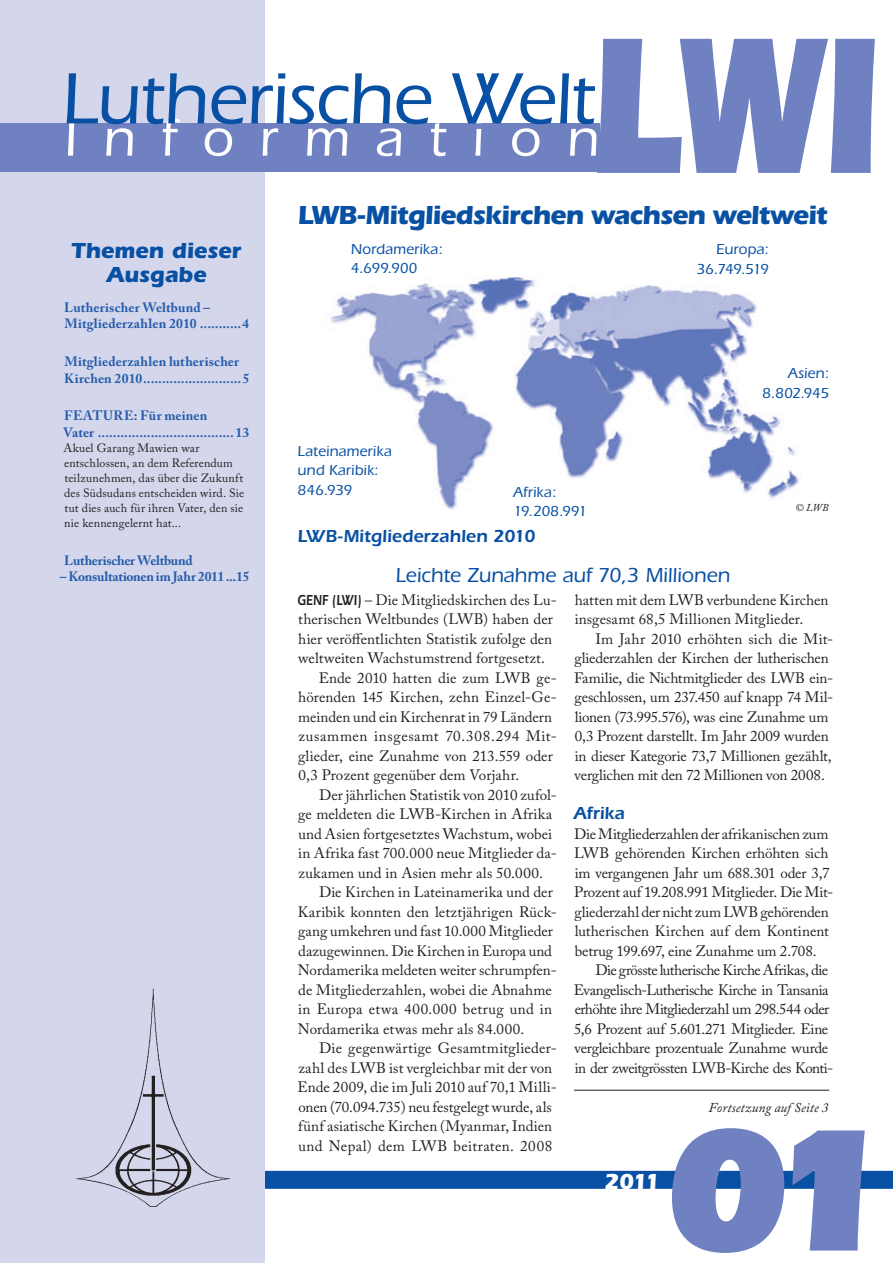
<style>
.page{position:relative;width:893px;height:1263px;background:#fff}
.page>*{position:absolute;margin:0;border:0;box-sizing:border-box;transform-origin:0 0}
.t1{font:900 201px "Itc Eras";color:#6f81c0;scale:.73 1}
.t2{font:900 180px "Itc Eras";color:#6f81c0}
.t3{font:500 75px "Itc Eras";letter-spacing:-.015em;color:#0850a3}
.t4{font:500 54px "Itc Eras";letter-spacing:.47em;color:#fff}
.t5{font:700 27px "Itc Eras";letter-spacing:-.035em;color:#0850a3}
.t6{font:700 22.5px/24px "Itc Eras";color:#0850a3;text-align:center}
.t7{font:700 22.5px "Itc Eras";color:#fff}
.t8{font:500 21px "Itc Eras";letter-spacing:-.005em;color:#0850a3}
.t9{font:600 18px "Itc Eras";color:#0850a3}
.t10{font:15px/19.5px "Adobe Caslon Pro";color:#231f20}
.t11{font:15px/19.5px "Adobe Caslon Pro";letter-spacing:-.03em;color:#231f20}
.t12{font:15px "Adobe Caslon Pro";letter-spacing:.02em;color:#231f20}
.t13{font:500 15px/19.5px "Itc Eras";letter-spacing:.005em;color:#0850a3}
.t14{font:15px "Adobe Caslon Pro";letter-spacing:.04em;color:#231f20}
.t15{font:15px "Adobe Caslon Pro";letter-spacing:.025em;color:#231f20}
.t16{font:500 15px/19.5px "Itc Eras";letter-spacing:-.015em;color:#0850a3;text-align:right}
.t17{font:700 13.5px/16.5px "Adobe Caslon Pro";letter-spacing:.005em;color:#275caa}
.t18{font:700 13.5px "Adobe Caslon Pro";letter-spacing:-.02em;color:#275caa}
.t19{font:italic 13.5px "Adobe Caslon Pro";letter-spacing:.01em;color:#231f20}
.t20{font:12px/15px "Adobe Caslon Pro";letter-spacing:.015em;color:#231f20}
.t21{font:italic 10.5px "Adobe Caslon Pro";color:#231f20}
.s1{font-family:"Itc Eras";font-weight:600}
</style>
<div class="page">
<div style="left:64px;top:1171px;width:829px;height:18px;background:#0850a3"></div>
<div style="left:0;top:0;width:265px;height:1263px;background:#d4d7ec"></div>
<img style="left:75px;top:988px;width:155px;height:219px">
<div style="left:0;top:123px;width:600px;height:49px;background:#6f81c0"></div>
<hr style="left:574px;top:1090px;width:255px;height:1px;background:#231f20">
<img style="left:330px;top:276px;width:471px;height:234px">
<h1 class="t1" style="left:588px;top:-8px;width:401px">LWI</h1>
<h3 class="t3" style="left:61px;top:57px;width:535px">Lutherische Welt</h3>
<h3 class="t4" style="left:64px;top:108px;width:536px">Information</h3>
<h3 class="t6" style="left:72px;top:238px;width:171px">Themen dieser<br>Ausgabe</h3>
<p class="t17" style="left:64px;top:299px;width:186px">Lutherischer Weltbund –<br>Mitgliederzahlen 2010 ...........4</p>
<p class="t17" style="left:64px;top:353px;width:187px">Mitgliederzahlen lutherischer<br>Kirchen 2010..........................5</p>
<p class="t17" style="left:64px;top:407px;width:187px">FEATURE: Für meinen<br>Vater ....................................13</p>
<p class="t20" style="left:63px;top:440px;width:182px">Akuel Garang Mawien war entschlossen, an dem Referendum teilzunehmen, das über die Zukunft des Südsudans entscheiden wird. Sie tut dies auch für ihren Vater, den sie nie kennengelernt hat...</p>
<p class="t18" style="left:64px;top:552px;width:130px">Lutherischer Weltbund</p>
<p class="t18" style="left:60px;top:569px;width:191px">– Konsultationen im Jahr 2011...15</p>
<h3 class="t5" style="left:298px;top:200px;width:531px">LWB-Mitgliedskirchen wachsen weltweit</h3>
<p class="t13" style="left:351px;top:239px;width:94px">Nordamerika:<br>4.699.900</p>
<p class="t13" style="left:298px;top:441px;width:95px">Lateinamerika und Karibik:<br>846.939</p>
<p class="t13" style="left:513px;top:482px;width:75px">Afrika:<br>19.208.991</p>
<p class="t9" style="left:298px;top:526px;width:239px">LWB-Mitgliederzahlen 2010</p>
<p class="t16" style="left:696px;top:240px;width:74px">Europa:<br>36.749.519</p>
<p class="t13" style="left:762px;top:364px;width:69px;text-align:right">Asien:<br>8.802.945</p>
<p class="t21" style="left:795px;top:501px;width:35px">© LWB</p>
<h3 class="t8" style="left:396px;top:564px;width:336px">Leichte Zunahme auf 70,3 Millionen</h3>
<p class="t10" style="left:298px;top:590px;width:261px"><span class="s1">GENF (LWI)</span> – Die Mitgliedskirchen des Lu-</p>
<p class="t10" style="left:298px;top:609px;width:256px">therischen Weltbundes (LWB) haben der</p>
<p class="t10" style="left:298px;top:629px;width:255px">hier veröffentlichten Statistik zufolge den</p>
<p class="t10" style="left:298px;top:648px;width:248px">weltweiten Wachstumstrend fortgesetzt.</p>
<p class="t10" style="left:319px;top:668px;width:239px">Ende 2010 hatten die zum LWB ge-</p>
<p class="t10" style="left:298px;top:687px;width:260px">hörenden 145 Kirchen, zehn Einzel-Ge-</p>
<p class="t10" style="left:298px;top:707px;width:255px">meinden und ein Kirchenrat in 79 Ländern</p>
<p class="t14" style="left:298px;top:727px;width:260px">zusammen insgesamt 70.308.294 Mit-</p>
<p class="t10" style="left:298px;top:746px;width:256px">glieder, eine Zunahme von 213.559 oder</p>
<p class="t10" style="left:298px;top:765px;width:222px">0,3 Prozent gegenüber dem Vorjahr.</p>
<p class="t10" style="left:319px;top:785px;width:239px">Der jährlichen Statistik von 2010 zufol-</p>
<p class="t10" style="left:298px;top:804px;width:255px">ge meldeten die LWB-Kirchen in Afrika</p>
<p class="t10" style="left:298px;top:824px;width:255px">und Asien fortgesetztes Wachstum, wobei</p>
<p class="t10" style="left:298px;top:843px;width:260px">in Afrika fast 700.000 neue Mitglieder da-</p>
<p class="t10" style="left:298px;top:863px;width:246px">zukamen und in Asien mehr als 50.000.</p>
<p class="t10" style="left:319px;top:882px;width:235px">Die Kirchen in Lateinamerika und der</p>
<p class="t10" style="left:298px;top:902px;width:260px">Karibik konnten den letztjährigen Rück-</p>
<p class="t10" style="left:298px;top:921px;width:256px">gang umkehren und fast 10.000 Mitglieder</p>
<p class="t10" style="left:298px;top:941px;width:255px">dazugewinnen. Die Kirchen in Europa und</p>
<p class="t10" style="left:298px;top:960px;width:260px">Nordamerika meldeten weiter schrumpfen-</p>
<p class="t10" style="left:298px;top:980px;width:255px">de Mitgliederzahlen, wobei die Abnahme</p>
<p class="t15" style="left:298px;top:1000px;width:256px">in Europa etwa 400.000 betrug und in</p>
<p class="t10" style="left:298px;top:1019px;width:228px">Nordamerika etwas mehr als 84.000.</p>
<p class="t12" style="left:319px;top:1039px;width:239px">Die gegenwärtige Gesamtmitglieder-</p>
<p class="t10" style="left:298px;top:1058px;width:255px">zahl des LWB ist vergleichbar mit der von</p>
<p class="t12" style="left:298px;top:1078px;width:261px">Ende 2009, die im Juli 2010 auf 70,1 Milli-</p>
<p class="t10" style="left:298px;top:1097px;width:255px">onen (70.094.735) neu festgelegt wurde, als</p>
<p class="t10" style="left:298px;top:1116px;width:255px">fünf asiatische Kirchen (Myanmar, Indien</p>
<p class="t12" style="left:298px;top:1137px;width:255px">und Nepal) dem LWB beitraten. 2008</p>
<p class="t10" style="left:575px;top:590px;width:255px">hatten mit dem LWB verbundene Kirchen insgesamt 68,5 Millionen Mitglieder.</p>
<p class="t10" style="left:574px;top:629px;width:260px;text-indent:21px">Im Jahr 2010 erhöhten sich die Mit&shy;gliederzahlen der Kirchen der lutherischen Familie, die Nichtmitglieder des LWB ein&shy;geschlossen, um 237.450 auf knapp 74 Mil&shy;lionen (73.995.576), was eine Zunahme um 0,3 Prozent darstellt. Im Jahr 2009 wurden in dieser Kategorie 73,7 Millionen gezählt, verglichen mit den 72 Millionen von 2008.</p>
<p class="t9" style="left:574px;top:803px;width:52px">Afrika</p>
<p class="t10" style="left:574px;top:824px;width:261px">Die Mitgliederzahlen der afrikanischen zum LWB gehörenden Kirchen erhöhten sich im vergangenen Jahr um 688.301 oder 3,7<br>Prozent auf 19.208.991 Mitglieder. Die Mit&shy;gliederzahl der nicht zum LWB gehörenden lutherischen Kirchen auf dem Kontinent betrug 199.697, eine Zunahme um 2.708.</p>
<p class="t11" style="left:574px;top:960px;width:261px;text-indent:22px">Die grösste lutherische Kirche Afrikas, die Evangelisch-Lutherische Kirche in Tansania erhöhte ihre Mitgliederzahl um 298.544 oder 5,6 Prozent auf 5.601.271 Mitglieder. Eine vergleichbare prozentuale Zunahme wurde in der zweitgrössten LWB-Kirche des Konti-</p>
<h3 class="t7" style="left:604px;top:1169px;width:58px">2011</h3>
<p class="t19" style="left:708px;top:1099px;width:112px">Fortsetzung auf Seite</p>
<h2 class="t2" style="left:659px;top:1088px;width:240px">01</h2>
</div>
